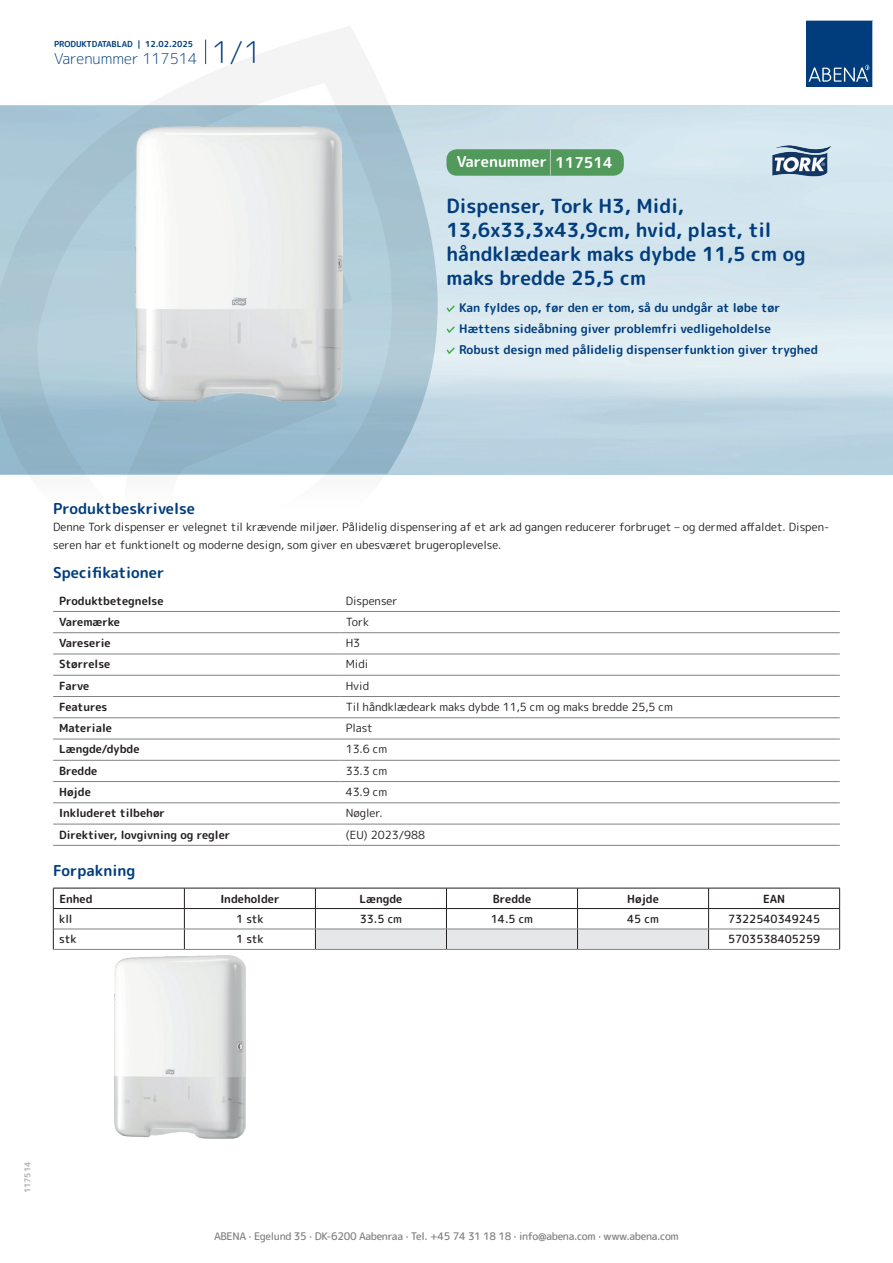
<style>
.page{position:relative;width:893px;height:1263px;background:#fff}
.page>*{position:absolute;margin:0;border:0;box-sizing:border-box;transform-origin:0 0}
.t1{font:700 19.5px/24px "Rounded Mplus 1 c";color:#013d7d}
.t2{font:700 15px "Rounded Mplus 1 c";color:#013d7d}
.t3{font:300 15px "Rounded Mplus 1 c";color:#013d7d}
.t4{font:700 15px "Rounded Mplus 1 c";color:#fff}
.t5{font:700 12px/21px "Rounded Mplus 1 c";color:#013d7d}
.t6{font:11.25px/18px "Rounded Mplus 1 c";color:#231f20}
.t7{font:700 11.25px "Rounded Mplus 1 c";color:#231f20}
.t8{font:500 11.25px "Rounded Mplus 1 c";color:#231f20}
.t9{font:500 10.5px "Rounded Mplus 1 c";letter-spacing:-.03em;color:#808285}
.t10{font:700 8.25px "Rounded Mplus 1 c";color:#013d7d}
.t11{font:700 8.25px "Rounded Mplus 1 c";color:#b2b3b7}
.s1{font-size:30px}
.s2{font-size:25.5px}
</style>
<div class="page">
<svg style="left:0;top:26px;width:439px;height:449px"></svg>
<svg style="left:0;top:106px;width:438px;height:368px;background:#a6c4d3"></svg>
<svg style="left:205px;top:40px;width:1px;height:24px"></svg>
<svg style="left:806px;top:20px;width:67px;height:67px;background:#144b86"></svg>
<img style="left:135px;top:127px;width:208px;height:275px">
<hr style="left:53px;top:611px;width:287px;height:1px;background:#808285">
<hr style="left:340px;top:611px;width:500px;height:1px;background:#808285">
<hr style="left:53px;top:632px;width:287px;height:1px;background:#808285">
<hr style="left:340px;top:632px;width:500px;height:1px;background:#808285">
<hr style="left:53px;top:654px;width:287px;height:1px;background:#808285">
<hr style="left:340px;top:654px;width:500px;height:1px;background:#808285">
<hr style="left:53px;top:675px;width:287px;height:1px;background:#808285">
<hr style="left:340px;top:675px;width:500px;height:1px;background:#808285">
<hr style="left:53px;top:696px;width:287px;height:1px;background:#808285">
<hr style="left:340px;top:696px;width:500px;height:1px;background:#808285">
<hr style="left:53px;top:717px;width:287px;height:1px;background:#808285">
<hr style="left:340px;top:717px;width:500px;height:1px;background:#808285">
<hr style="left:53px;top:739px;width:287px;height:1px;background:#808285">
<hr style="left:340px;top:739px;width:500px;height:1px;background:#808285">
<hr style="left:53px;top:760px;width:287px;height:1px;background:#808285">
<hr style="left:340px;top:760px;width:500px;height:1px;background:#808285">
<hr style="left:53px;top:781px;width:287px;height:1px;background:#808285">
<hr style="left:340px;top:781px;width:500px;height:1px;background:#808285">
<hr style="left:53px;top:802px;width:287px;height:1px;background:#808285">
<hr style="left:340px;top:802px;width:500px;height:1px;background:#808285">
<hr style="left:53px;top:824px;width:287px;height:1px;background:#808285">
<hr style="left:340px;top:824px;width:500px;height:1px;background:#808285">
<hr style="left:53px;top:845px;width:287px;height:1px;background:#808285">
<hr style="left:340px;top:845px;width:500px;height:1px;background:#808285">
<hr style="left:53px;top:888px;width:131px;height:1px;background:#231f20">
<hr style="left:184px;top:888px;width:131px;height:1px;background:#231f20">
<hr style="left:709px;top:888px;width:131px;height:1px;background:#231f20">
<hr style="left:53px;top:908px;width:131px;height:1px;background:#231f20">
<hr style="left:184px;top:908px;width:131px;height:1px;background:#231f20">
<hr style="left:709px;top:908px;width:131px;height:1px;background:#231f20">
<svg style="left:53px;top:888px;width:1px;height:61px"></svg>
<svg style="left:184px;top:888px;width:1px;height:61px"></svg>
<svg style="left:315px;top:888px;width:394px;height:61px"></svg>
<svg style="left:839px;top:888px;width:1px;height:61px"></svg>
<hr style="left:54px;top:929px;width:130px;height:1px;background:#808285">
<hr style="left:184px;top:929px;width:131px;height:1px;background:#808285">
<hr style="left:315px;top:929px;width:131px;height:1px;background:#808285">
<hr style="left:446px;top:929px;width:131px;height:1px;background:#808285">
<hr style="left:577px;top:929px;width:132px;height:1px;background:#808285">
<hr style="left:709px;top:929px;width:130px;height:1px;background:#808285">
<hr style="left:53px;top:949px;width:131px;height:1px;background:#808285">
<hr style="left:184px;top:949px;width:131px;height:1px;background:#808285">
<hr style="left:315px;top:949px;width:131px;height:1px;background:#808285">
<hr style="left:446px;top:949px;width:131px;height:1px;background:#808285">
<hr style="left:577px;top:949px;width:132px;height:1px;background:#808285">
<hr style="left:709px;top:949px;width:131px;height:1px;background:#808285">
<img style="left:114px;top:955px;width:131px;height:183px">
<svg style="left:446px;top:305px;width:9px;height:7px"></svg>
<svg style="left:446px;top:326px;width:9px;height:7px"></svg>
<svg style="left:446px;top:347px;width:9px;height:7px"></svg>
<div style="left:446px;top:149px;width:178px;height:27px;background:#52995c;border-radius:10px"></div>
<img style="left:771px;top:144px;width:61px;height:34px">
<p class="t10" style="left:54px;top:38px;width:141px">PRODUKTDATABLAD | 12.02.2025</p>
<h2 class="t3" style="left:54px;top:48px;width:209px">Varenummer 117514 <span class="s1">1/1</span></h2>
<h2 class="t4" style="left:457px;top:151px;width:157px">Varenummer <span class="s2">|</span> 117514</h2>
<h1 class="t1" style="left:446px;top:194px;width:361px">Dispenser, Tork H3, Midi,<br>13,6x33,3x43,9cm, hvid, plast, til håndklædeark maks dybde 11,5 cm og maks bredde 25,5 cm</h1>
<p class="t5" style="left:459px;top:297px;width:360px">Kan fyldes op, før den er tom, så du undgår at løbe tør<br>Hættens sideåbning giver problemfri vedligeholdelse<br>Robust design med pålidelig dispenserfunktion giver tryghed</p>
<h2 class="t2" style="left:53px;top:498px;width:143px">Produktbeskrivelse</h2>
<p class="t6" style="left:53px;top:517px;width:778px">Denne Tork dispenser er velegnet til krævende miljøer. Pålidelig dispensering af et ark ad gangen reducerer forbruget – og dermed affaldet. Dispen&shy;seren har et funktionelt og moderne design, som giver en ubesværet brugeroplevelse.</p>
<h2 class="t2" style="left:53px;top:562px;width:113px">Specifikationer</h2>
<p class="t7" style="left:59px;top:592px;width:106px">Produktbetegnelse</p>
<p class="t6" style="left:346px;top:591px;width:53px">Dispenser</p>
<p class="t7" style="left:59px;top:614px;width:62px">Varemærke</p>
<p class="t6" style="left:346px;top:613px;width:25px">Tork</p>
<p class="t7" style="left:59px;top:635px;width:53px">Vareserie</p>
<p class="t6" style="left:346px;top:634px;width:16px">H3</p>
<p class="t7" style="left:59px;top:656px;width:53px">Størrelse</p>
<p class="t6" style="left:346px;top:655px;width:24px">Midi</p>
<p class="t7" style="left:59px;top:678px;width:32px">Farve</p>
<p class="t6" style="left:346px;top:676px;width:25px">Hvid</p>
<p class="t7" style="left:59px;top:699px;width:50px">Features</p>
<p class="t6" style="left:346px;top:698px;width:329px">Til håndklædeark maks dybde 11,5 cm og maks bredde 25,5 cm</p>
<p class="t7" style="left:59px;top:720px;width:54px">Materiale</p>
<p class="t6" style="left:346px;top:719px;width:29px">Plast</p>
<p class="t7" style="left:59px;top:741px;width:82px">Længde/dybde</p>
<p class="t6" style="left:346px;top:740px;width:43px">13.6 cm</p>
<p class="t7" style="left:59px;top:763px;width:40px">Bredde</p>
<p class="t6" style="left:346px;top:762px;width:43px">33.3 cm</p>
<p class="t7" style="left:59px;top:784px;width:33px">Højde</p>
<p class="t6" style="left:346px;top:783px;width:43px">43.9 cm</p>
<p class="t7" style="left:59px;top:805px;width:107px">Inkluderet tilbehør</p>
<p class="t6" style="left:346px;top:804px;width:38px">Nøgler.</p>
<p class="t7" style="left:59px;top:826px;width:173px">Direktiver, lovgivning og regler</p>
<p class="t6" style="left:346px;top:825px;width:81px">(EU) 2023/988</p>
<h2 class="t2" style="left:53px;top:859px;width:84px">Forpakning</h2>
<p class="t7" style="left:59px;top:890px;width:35px">Enhed</p>
<p class="t7" style="left:220px;top:890px;width:61px">Indeholder</p>
<p class="t7" style="left:359px;top:890px;width:44px">Længde</p>
<p class="t7" style="left:493px;top:890px;width:40px">Bredde</p>
<p class="t7" style="left:627px;top:890px;width:33px">Højde</p>
<p class="t7" style="left:763px;top:890px;width:24px">EAN</p>
<p class="t8" style="left:59px;top:911px;width:15px">kll</p>
<p class="t8" style="left:236px;top:911px;width:29px">1 stk</p>
<p class="t8" style="left:360px;top:911px;width:44px">33.5 cm</p>
<p class="t8" style="left:491px;top:911px;width:44px">14.5 cm</p>
<p class="t8" style="left:627px;top:911px;width:33px">45 cm</p>
<p class="t8" style="left:728px;top:911px;width:94px">7322540349245</p>
<p class="t8" style="left:59px;top:931px;width:19px">stk</p>
<p class="t8" style="left:236px;top:931px;width:29px">1 stk</p>
<p class="t8" style="left:728px;top:931px;width:94px">5703538405259</p>
<p class="t11" style="left:22px;top:1193px;width:33px;rotate:-90deg">117514</p>
<p class="t9" style="left:214px;top:1229px;width:466px">ABENA · Egelund 35 · DK-6200 Aabenraa · Tel. +45 74 31 18 18 · info@abena.com · www.abena.com</p>
</div>
